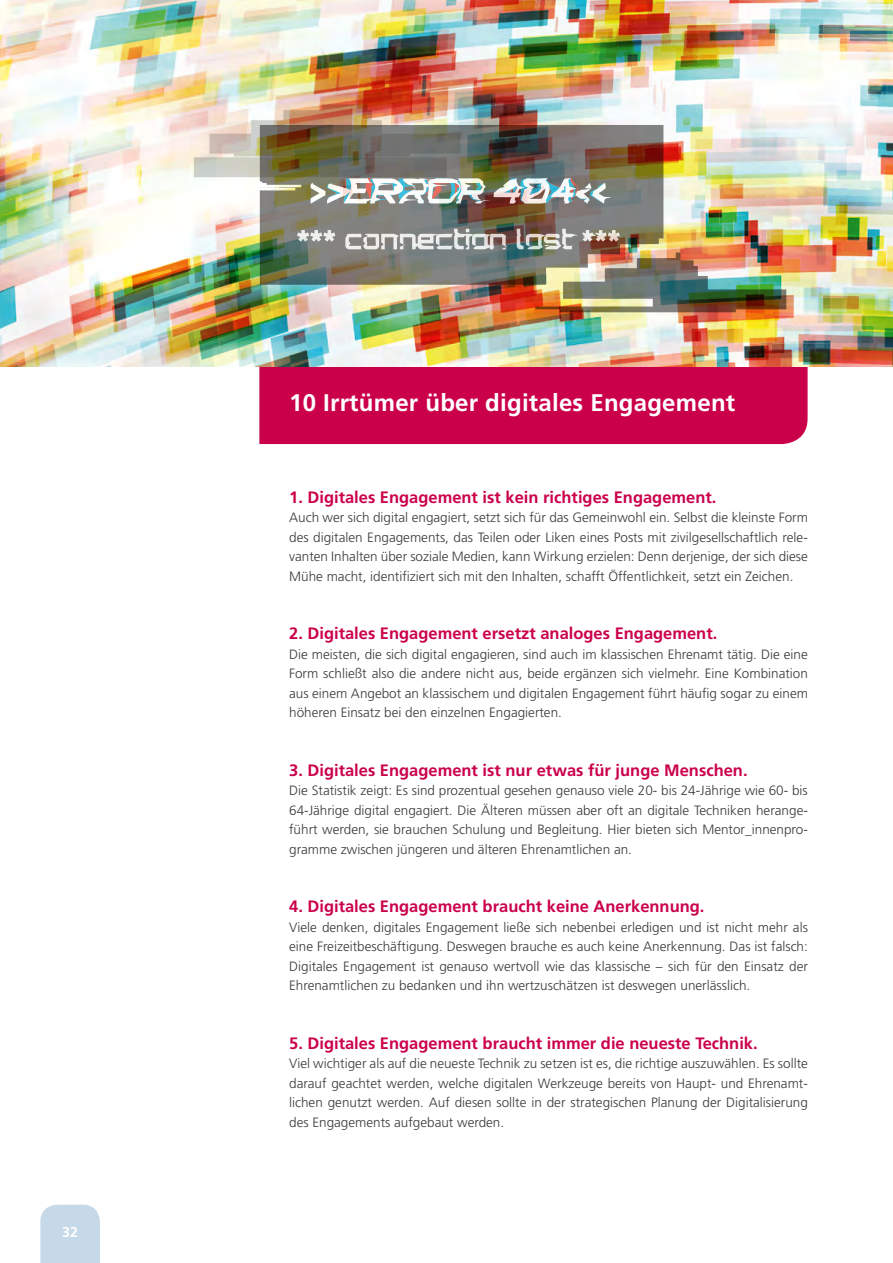
<style>
.page{position:relative;width:893px;height:1263px;background:#fff}
.page>*{position:absolute;margin:0;border:0;box-sizing:border-box;transform-origin:0 0}
.Head_rot{font:700 24px "Frutiger LT Std";letter-spacing:.01em;color:#fff}
.t1{font:700 16.5px "Frutiger LT Std";color:#cb004a}
.t2{font:700 14.1px "Frutiger LT Std";color:#fff}
.Fließ{font:300 13.5px/19.5px "Frutiger LT Std";color:#3a3a39;text-align:justify}
</style>
<div class="page">
<div style="left:40px;top:1205px;width:60px;height:58px;background:#c5d9e8"></div>
<div style="left:259px;top:366px;width:549px;height:78px;background:#cb004a"></div>
<img style="left:0;top:0;width:893px;height:366px">
<svg style="left:260px;top:125px;width:403px;height:160px;background:#757266"></svg>
<img style="left:194px;top:104px;width:417px;height:100px">
<svg style="left:297px;top:230px;width:38px;height:12px"></svg>
<svg style="left:345px;top:229px;width:162px;height:20px;background:#a8a7a5"></svg>
<img style="left:517px;top:229px;width:269px;height:83px">
<p class="t2" style="left:62px;top:1223px;width:17px">32</p>
<p class="Head_rot" style="left:289px;top:389px;width:448px">10 Irrtümer über digitales Engagement</p>
<p class="t1" style="left:289px;top:487px;width:427px">1. Digitales Engagement ist kein richtiges Engagement.</p>
<p class="Fließ" style="left:289px;top:508px;width:520px">Auch wer sich digital engagiert, setzt sich für das Gemeinwohl ein. Selbst die kleinste Form des digitalen Engagements, das Teilen oder Liken eines Posts mit zivilgesellschaftlich rele&shy;vanten Inhalten über soziale Medien, kann Wirkung erzielen: Denn derjenige, der sich diese Mühe macht, identifiziert sich mit den Inhalten, schafft Öffentlichkeit, setzt ein Zeichen.</p>
<p class="t1" style="left:289px;top:624px;width:427px">2. Digitales Engagement ersetzt analoges Engagement.</p>
<p class="Fließ" style="left:289px;top:644px;width:520px">Die meisten, die sich digital engagieren, sind auch im klassischen Ehrenamt tätig. Die eine Form schließt also die andere nicht aus, beide ergänzen sich vielmehr. Eine Kombination aus einem Angebot an klassischem und digitalen Engagement führt häufig sogar zu einem höheren Einsatz bei den einzelnen Engagierten.</p>
<p class="t1" style="left:289px;top:760px;width:458px">3. Digitales Engagement ist nur etwas für junge Menschen.</p>
<p class="Fließ" style="left:289px;top:781px;width:520px">Die Statistik zeigt: Es sind prozentual gesehen genauso viele 20- bis 24-Jährige wie 60- bis 64-Jährige digital engagiert. Die Älteren müssen aber oft an digitale Techniken herange&shy;führt werden, sie brauchen Schulung und Begleitung. Hier bieten sich Mentor_innenpro&shy;gramme zwischen jüngeren und älteren Ehrenamtlichen an.</p>
<p class="t1" style="left:289px;top:897px;width:415px">4. Digitales Engagement braucht keine Anerkennung.</p>
<p class="Fließ" style="left:289px;top:917px;width:520px">Viele denken, digitales Engagement ließe sich nebenbei erledigen und ist nicht mehr als eine Freizeitbeschäftigung. Deswegen brauche es auch keine Anerkennung. Das ist falsch:<br>Digitales Engagement ist genauso wertvoll wie das klassische – sich für den Einsatz der Ehrenamtlichen zu bedanken und ihn wertzuschätzen ist deswegen unerlässlich.</p>
<p class="t1" style="left:289px;top:1033px;width:468px">5. Digitales Engagement braucht immer die neueste Technik.</p>
<p class="Fließ" style="left:289px;top:1054px;width:520px">Viel wichtiger als auf die neueste Technik zu setzen ist es, die richtige auszuwählen. Es sollte darauf geachtet werden, welche digitalen Werkzeuge bereits von Haupt- und Ehrenamt&shy;lichen genutzt werden. Auf diesen sollte in der strategischen Planung der Digitalisierung des Engagements aufgebaut werden.</p>
</div>
